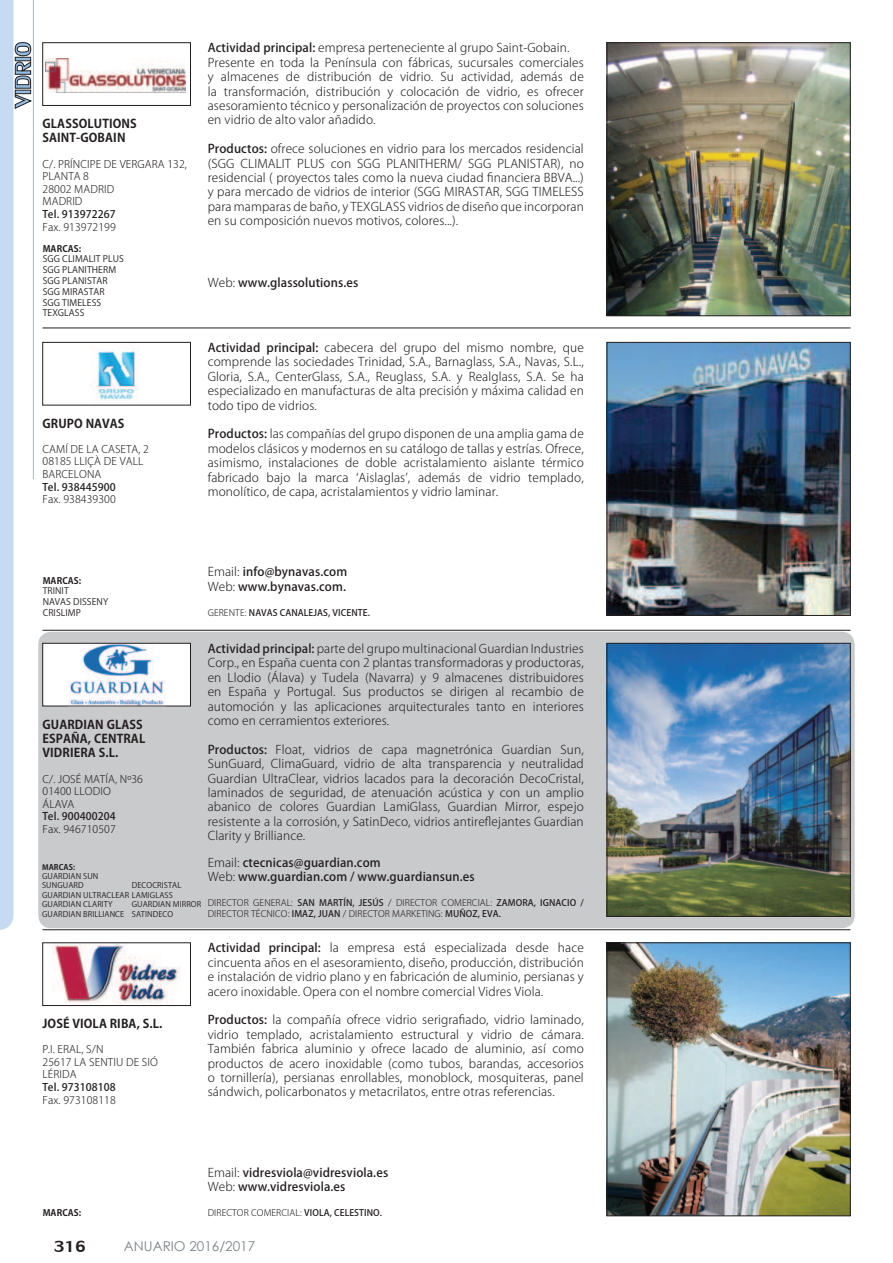
<style>
.page{position:relative;width:893px;height:1263px;background:#fff}
.page>*{position:absolute;margin:0;border:0;box-sizing:border-box;transform-origin:0 0}
.t1{font:24px "Lily UPC";color:#231f20}
.t2{font:13.5px "Century Gothic";color:#7b8387}
.t3{font:300 12px/14.4px "Koz Go Pro";letter-spacing:.01em;color:#231f20;text-align:justify}
.t4{font:500 12px/14.4px "Koz Go Pro";letter-spacing:.01em;color:#231f20}
.t5{font:700 12px/14.4px "Koz Go Pro";letter-spacing:.01em;color:#231f20}
.t6{font:300 10.5px/12.6px "Koz Go Pro";letter-spacing:.01em;color:#231f20}
.t7{font:500 10.5px "Koz Go Pro";letter-spacing:.01em;color:#231f20}
.t8{font:300 9px/10.5px "Koz Go Pro";letter-spacing:.01em;color:#231f20}
.t9{font:9px/10.8px "Koz Go Pro";letter-spacing:.01em;color:#231f20}
.t10{font:500 9px "Koz Go Pro";letter-spacing:.01em;color:#231f20}
.t11{font:700 9px "Koz Go Pro";letter-spacing:.01em;color:#231f20}
.t12{font:7.8px/9.3px "Koz Go Pro";letter-spacing:.01em;color:#231f20}
.s1{font-weight:500}
.s2{font-weight:300}
.s3{font-weight:700;font-size:7.5px}
.s4{font-weight:700}
</style>
<div class="page">
<div style="left:38px;top:632px;width:817px;height:296px;background:#c9cacc;border-radius:13px"></div>
<hr style="left:43px;top:328px;width:807px;height:1px;background:#231f20">
<hr style="left:43px;top:630px;width:807px;height:1px;background:#231f20">
<hr style="left:43px;top:929px;width:807px;height:1px;background:#231f20">
<img style="left:609px;top:45px;width:239px;height:269px">
<div style="left:607px;top:43px;width:243px;height:273px;border:1px solid #231f20"></div>
<img style="left:46px;top:58px;width:140px;height:34px">
<div style="left:43px;top:43px;width:148px;height:63px;border:1px solid #231f20"></div>
<img style="left:609px;top:344px;width:239px;height:270px">
<div style="left:607px;top:342px;width:243px;height:274px;border:1px solid #231f20"></div>
<img style="left:90px;top:351px;width:49px;height:52px">
<div style="left:43px;top:342px;width:148px;height:63px;border:1px solid #231f20"></div>
<img style="left:609px;top:944px;width:239px;height:270px">
<div style="left:607px;top:942px;width:243px;height:274px;border:1px solid #231f20"></div>
<img style="left:53px;top:944px;width:127px;height:60px">
<div style="left:43px;top:942px;width:148px;height:64px;border:1px solid #231f20"></div>
<img style="left:609px;top:645px;width:239px;height:269px">
<div style="left:607px;top:643px;width:243px;height:273px;border:1px solid #231f20"></div>
<div style="left:43px;top:643px;width:147px;height:63px;background:#fff"></div>
<img style="left:68px;top:645px;width:97px;height:59px">
<div style="left:43px;top:643px;width:148px;height:63px;border:1px solid #231f20"></div>
<svg style="left:0;top:0;width:31px;height:930px"></svg>
<hr style="left:33px;top:0;width:1px;height:479px;background:#93bde5">
<p class="t5" style="left:43px;top:117px;width:96px">GLASSOLUTIONS<br>SAINT-GOBAIN</p>
<p class="t6" style="left:43px;top:157px;width:146px">C/. PRÍNCIPE DE VERGARA 132,<br>PLANTA 8<br>28002 MADRID<br>MADRID</p>
<p class="t7" style="left:43px;top:207px;width:75px">Tel. 913972267</p>
<p class="t6" style="left:43px;top:220px;width:75px">Fax. 913972199</p>
<p class="t11" style="left:43px;top:242px;width:40px">MARCAS:</p>
<p class="t9" style="left:43px;top:254px;width:83px">SGG CLIMALIT PLUS<br>SGG PLANITHERM<br>SGG PLANISTAR<br>SGG MIRASTAR<br>SGG TIMELESS<br>TEXGLASS</p>
<p class="t5" style="left:43px;top:417px;width:83px">GRUPO NAVAS</p>
<p class="t6" style="left:43px;top:443px;width:108px">CAMÍ DE LA CASETA, 2<br>08185 LLIÇÀ DE VALL<br>BARCELONA</p>
<p class="t7" style="left:43px;top:480px;width:75px">Tel. 938445900</p>
<p class="t6" style="left:43px;top:493px;width:75px">Fax. 938439300</p>
<p class="t3" style="left:208px;top:41px;width:378px;text-align:left"><span class="s1">Actividad principal:</span> empresa perteneciente al grupo Saint-Gobain.<br>Presente en toda la Península con fábricas, sucursales comerciales y almacenes de distribución de vidrio. Su actividad, además de la transformación, distribución y colocación de vidrio, es ofrecer asesoramiento técnico y personalización de proyectos con soluciones en vidrio de alto valor añadido.</p>
<p class="t3" style="left:208px;top:142px;width:378px"><span class="s1">Productos:</span> ofrece soluciones en vidrio para los mercados residencial (SGG CLIMALIT PLUS con SGG PLANITHERM/ SGG PLANISTAR), no residencial ( proyectos tales como la nueva ciudad 昀椀nanciera BBVA...) y para mercado de vidrios de interior (SGG MIRASTAR, SGG TIMELESS para mamparas de baño, y TEXGLASS vidrios de diseño que incorporan en su composición nuevos motivos, colores...).</p>
<p class="t4" style="left:208px;top:276px;width:152px"><span class="s2">Web:</span> www.glassolutions.es</p>
<p class="t3" style="left:208px;top:340px;width:378px"><span class="s1">Actividad principal:</span> cabecera del grupo del mismo nombre, que comprende las sociedades Trinidad, S.A., Barnaglass, S.A., Navas, S.L., Gloria, S.A., CenterGlass, S.A., Reuglass, S.A. y Realglass, S.A. Se ha especializado en manufacturas de alta precisión y máxima calidad en todo tipo de vidrios.</p>
<p class="t3" style="left:208px;top:427px;width:378px"><span class="s1">Productos:</span> las compañías del grupo disponen de una amplia gama de modelos clásicos y modernos en su catálogo de tallas y estrías. Ofrece, asimismo, instalaciones de doble acristalamiento aislante térmico fabricado bajo la marca ‘Aislaglas’, además de vidrio templado, monolítico, de capa, acristalamientos y vidrio laminar.</p>
<p class="t11" style="left:43px;top:574px;width:40px">MARCAS:</p>
<p class="t9" style="left:43px;top:586px;width:67px">TRINIT<br>NAVAS DISSENY<br>CRISLIMP</p>
<p class="t5" style="left:43px;top:718px;width:104px">GUARDIAN GLASS<br>ESPAÑA, CENTRAL<br>VIDRIERA S.L.</p>
<p class="t6" style="left:43px;top:772px;width:102px">C/. JOSÉ MATÍA, Nº36<br>01400 LLODIO<br>ÁLAVA</p>
<p class="t7" style="left:43px;top:810px;width:75px">Tel. 900400204</p>
<p class="t6" style="left:43px;top:823px;width:75px">Fax. 946710507</p>
<p class="t4" style="left:208px;top:565px;width:141px"><span class="s2">Email:</span> info@bynavas.com<br><span class="s2">Web:</span> www.bynavas.com.</p>
<p class="t10" style="left:208px;top:606px;width:164px"><span class="s2">GERENTE:</span> NAVAS CANALEJAS, VICENTE.</p>
<p class="t3" style="left:208px;top:641px;width:378px"><span class="s1">Actividad principal:</span> parte del grupo multinacional Guardian Industries Corp., en España cuenta con 2 plantas transformadoras y productoras, en Llodio (Álava) y Tudela (Navarra) y 9 almacenes distribuidores en España y Portugal. Sus productos se dirigen al recambio de automoción y las aplicaciones arquitecturales tanto en interiores como en cerramientos exteriores.</p>
<p class="t3" style="left:208px;top:742px;width:378px"><span class="s1">Productos:</span> Float, vidrios de capa magnetrónica Guardian Sun, SunGuard, ClimaGuard, vidrio de alta transparencia y neutralidad Guardian UltraClear, vidrios lacados para la decoración DecoCristal, laminados de seguridad, de atenuación acústica y con un amplio abanico de colores Guardian LamiGlass, Guardian Mirror, espejo resistente a la corrosión, y SatinDeco, vidrios antire昀氀ejantes Guardian Clarity y Brilliance.</p>
<p class="t4" style="left:208px;top:856px;width:268px"><span class="s2">Email:</span> ctecnicas@guardian.com<br><span class="s2">Web:</span> www.guardian.com / www.guardiansun.es</p>
<p class="t8" style="left:208px;top:897px;width:378px">DIRECTOR GENERAL: <span class="s1">SAN MARTÍN, JESÚS</span> / DIRECTOR COMERCIAL: <span class="s1">ZAMORA, IGNACIO /<br></span>DIRECTOR TÉCNICO: <span class="s1">IMAZ, JUAN</span> / DIRECTOR MARKETING: <span class="s1">MUÑOZ, EVA.</span></p>
<p class="t12" style="left:42px;top:862px;width:132px"><span class="s3">M</span><span class="s4">ARCAS:<br></span>GUARDIAN SUN<br>SUNGUARD<br>GUARDIAN ULTRACLEAR LAMIGLASS<br>GUARDIAN CLARITY<br>GUARDIAN BRILLIANCE</p>
<p class="t12" style="left:132px;top:881px;width:51px">DECOCRISTAL</p>
<p class="t12" style="left:132px;top:900px;width:71px">GUARDIAN MIRROR<br>SATINDECO</p>
<p class="t5" style="left:43px;top:1017px;width:121px">JOSÉ VIOLA RIBA, S.L.</p>
<p class="t6" style="left:43px;top:1043px;width:117px">P.I. ERAL, S/N<br>25617 LA SENTIU DE SIÓ<br>LÉRIDA</p>
<p class="t7" style="left:43px;top:1080px;width:75px">Tel. 973108108</p>
<p class="t6" style="left:43px;top:1093px;width:75px">Fax. 973108118</p>
<p class="t3" style="left:208px;top:941px;width:378px"><span class="s1">Actividad principal:</span> la empresa está especializada desde hace cincuenta años en el asesoramiento, diseño, producción, distribución e instalación de vidrio plano y en fabricación de aluminio, persianas y acero inoxidable. Opera con el nombre comercial Vidres Viola.</p>
<p class="t3" style="left:208px;top:1013px;width:378px"><span class="s1">Productos:</span> la compañía ofrece vidrio serigra昀椀ado, vidrio laminado, vidrio templado, acristalamiento estructural y vidrio de cámara.<br>También fabrica aluminio y ofrece lacado de aluminio, así como productos de acero inoxidable (como tubos, barandas, accesorios o tornillería), persianas enrollables, monoblock, mosquiteras, panel sándwich, policarbonatos y metacrilatos, entre otras referencias.</p>
<p class="t4" style="left:208px;top:1166px;width:182px"><span class="s2">Email:</span> vidresviola@vidresviola.es<br><span class="s2">Web:</span> www.vidresviola.es</p>
<p class="t11" style="left:43px;top:1207px;width:40px">MARCAS:</p>
<p class="t8" style="left:208px;top:1207px;width:176px">DIRECTOR COMERCIAL: <span class="s1">VIOLA, CELESTINO.</span></p>
<h1 class="t1" style="left:54px;top:1229px;width:34px">316</h1>
<p class="t2" style="left:124px;top:1241px;width:133px">ANUARIO 2016/2017</p>
</div>
